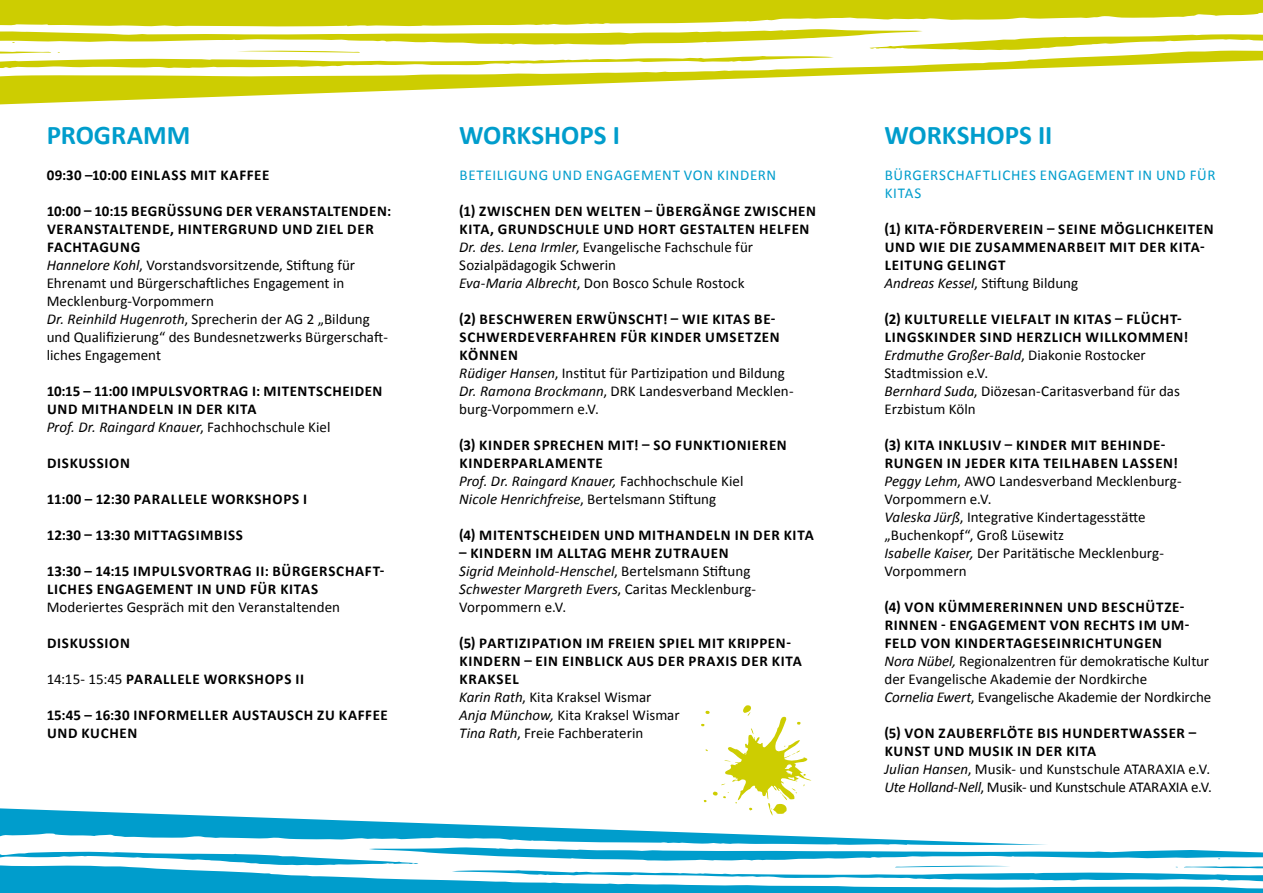
<style>
.page{position:relative;width:1263px;height:893px;background:#fff}
.page>*{position:absolute;margin:0;border:0;box-sizing:border-box;transform-origin:0 0}
.t1{font:700 27px "Calibri";color:#009dcc}
.t2{font:15px/18px "Calibri";color:#000}
.t3{font:700 15px/18px "Calibri";letter-spacing:.045em;color:#000}
.t4{font:15px "Calibri";letter-spacing:.04em;color:#009dcc}
.t5{font:italic 15px/18px "Calibri";color:#000}
.t6{font:700 15px "Calibri";letter-spacing:.02em;color:#000}
.t7{font:700 15px "Calibri";letter-spacing:.025em;color:#000}
.s1{font-weight:700}
.s2{font-style:italic}
.s3{font-weight:700;font-style:normal}
.s4{font-style:normal}
.s5{font-weight:400;font-style:italic}
.s6{font-weight:400}
</style>
<div class="page">
<svg style="left:0;top:808px;width:703px;height:25px"></svg>
<svg style="left:0;top:0;width:1263px;height:104px;fill:#cdcd01"></svg>
<svg style="left:0;top:13px;width:1263px;height:74px"></svg>
<svg style="left:0;top:833px;width:1263px;height:60px"></svg>
<svg style="left:700px;top:705px;width:111px;height:111px"></svg>
<h1 class="t1" style="left:47px;top:116px;width:145px">PROGRAMM</h1>
<p class="t7" style="left:47px;top:164px;width:153px">09:30 –10:00 EIN LASS MIT</p>
<p class="t3" style="left:220px;top:166px;width:51px">KAFFEE</p>
<p class="t3" style="left:47px;top:202px;width:346px">10:00 – 10:15 BEGRÜSSUNG DER VERANSTALTENDEN:<br>VERAN</p>
<p class="t3" style="left:94px;top:220px;width:93px">STALTENDE, HINT</p>
<p class="t3" style="left:211px;top:220px;width:38px">ERGRUND</p>
<p class="t3" style="left:282px;top:220px;width:11px">UND</p>
<p class="t3" style="left:316px;top:220px;width:57px">ZIEL DER</p>
<p class="t2" style="left:47px;top:238px;width:343px"><span class="s1">FACHTAGUNG<br></span><span class="s2">Hannelore Kohl</span>, Vorstandsvorsitzende, Stiftung für Ehrenamt und Bürgerschaftliches Engagement in Mecklenburg-Vorpommern<br><span class="s2">Dr. Reinhild Hugenroth</span>, Sprecherin der AG 2 „Bildung und Qualifizierung“ des Bundesnetzwerks Bürgerschaft&shy;liches Engagement</p>
<p class="t6" style="left:47px;top:380px;width:147px">10:15 – 11:00 IM PU LSVORTRA</p>
<p class="t3" style="left:239px;top:382px;width:143px">G I: MITENTSCHEIDEN</p>
<p class="t3" style="left:47px;top:400px;width:11px">UND</p>
<p class="t3" style="left:81px;top:400px;width:48px">MITHAND</p>
<p class="t5" style="left:47px;top:399px;width:285px;text-indent:102px"><span class="s3">ELN IN DER KITA<br></span>Prof. Dr. Raingard Knauer<span class="s4">, Fachhochschule Kiel</span></p>
<p class="t3" style="left:47px;top:454px;width:67px">DISKUSSION</p>
<p class="t3" style="left:47px;top:490px;width:97px">11:00 – 12:30 PARA</p>
<p class="t3" style="left:171px;top:490px;width:52px">LLELE WORK</p>
<p class="t3" style="left:254px;top:490px;width:54px">SHOPS I</p>
<p class="t3" style="left:47px;top:526px;width:198px">12:30 – 13:30 MITTAGSIMB ISS</p>
<p class="t3" style="left:47px;top:562px;width:339px">13:30 – 14:15 IM PULSVORTRAG II : BÜRGERSCHAFT-<br>LICHES ENGAGEMENT IN UND</p>
<p class="t3" style="left:250px;top:580px;width:70px">FÜR KITAS</p>
<p class="t2" style="left:47px;top:598px;width:295px">Moderiertes Gespräch mit den Veranstaltenden</p>
<p class="t3" style="left:47px;top:634px;width:67px">DISKUSSION</p>
<p class="t2" style="left:47px;top:670px;width:90px">14:15- 15:45 <span class="s1">PARA</span></p>
<p class="t3" style="left:163px;top:670px;width:52px">LLELE WORK</p>
<p class="t3" style="left:247px;top:670px;width:59px">SHOPS II</p>
<p class="t3" style="left:47px;top:706px;width:103px">15:45 – 16:30 INFORM</p>
<p class="t3" style="left:190px;top:706px;width:200px">ELLER AUSTAUSCH ZU KAFFEE</p>
<p class="t3" style="left:47px;top:724px;width:11px">UND</p>
<p class="t3" style="left:81px;top:724px;width:55px">KUCHEN</p>
<h1 class="t1" style="left:459px;top:116px;width:162px">WORKSHOPS I</h1>
<p class="t4" style="left:460px;top:165px;width:60px">Beteiligung</p>
<p class="t4" style="left:552px;top:165px;width:11px">und</p>
<p class="t4" style="left:586px;top:165px;width:19px">Engagement</p>
<p class="t4" style="left:684px;top:165px;width:11px">von</p>
<p class="t4" style="left:717px;top:165px;width:23px">Kindern</p>
<p class="t3" style="left:459px;top:202px;width:358px">(1) ZWISCHEN DEN WELTEN – ÜBERGÄNGE ZWISCHEN<br>KITA, GRUND</p>
<p class="t2" style="left:459px;top:220px;width:350px;text-indent:220px"><span class="s1">GESTALTEN HELFEN </span><span class="s2">Dr. des. Lena Irmler</span>, Evangelische Fachschule für Sozialpädagogik Schwerin<br><span class="s2">Eva-Maria Albrecht</span>, Don Bosco Schule Rostock</p>
<p class="t2" style="left:459px;top:310px;width:336px"><span class="s1">(2) BESCHWEREN ERWÜNSCHT! – WIE KITAS BE-SCHWERDEVERFAHREN FÜR KINDER UMSETZEN KÖNNEN<br></span><span class="s2">Rüdiger Hansen</span>, I nstitut für Partizipation und Bildung <span class="s2">Dr. Ramona Brockmann</span>, DRK Landesverband Mecklen&shy;burg-Vorpommern e.V.</p>
<p class="t3" style="left:459px;top:436px;width:329px">(3) KINDER SPRECHEN MIT! – SO FUNKTIONIEREN KINDERPARLAM ENTE<br><span class="s5">Prof. Dr. Raingard Knauer,</span> <span class="s6">Fachhochschule Kiel<br></span><span class="s5">Nicole Henrichfreise</span><span class="s6">, Bertelsmann Stiftung</span></p>
<p class="t3" style="left:459px;top:526px;width:356px">(4) MITENTSCHEIDEN UND MITHANDELN IN DER KITA</p>
<p class="t2" style="left:459px;top:544px;width:298px"><span class="s1">– KINDERN IM ALLTAG MEHR ZUTRAUEN </span><span class="s2">Sigrid Meinhold-Henschel</span>, Bertelsmann Stiftung <span class="s2">Schwester Margreth Evers</span>, Caritas Mecklenburg-Vorpommern e.V.</p>
<p class="t3" style="left:459px;top:634px;width:344px">(5) PARTIZIPATION IM FREIEN SPIEL MIT KRIPPEN-<br>KINDERN – EIN EINBLICK AUS DER PRAXIS DER KITA<br>KRAK</p>
<p class="t3" style="left:548px;top:220px;width:67px">SCHULE UND</p>
<p class="t3" style="left:638px;top:220px;width:11px">HORT</p>
<p class="t2" style="left:459px;top:670px;width:222px;text-indent:37px"><span class="s1">SEL<br></span><span class="s2">Karin Rath</span>, Kita Kraksel Wismar<br><span class="s2">Anja Münchow,</span> Kita Kraksel Wismar<br><span class="s2">Tina Rath</span>, Freie Fachberaterin</p>
<h1 class="t1" style="left:884px;top:116px;width:169px">WORKSHOPS II</h1>
<p class="t4" style="left:885px;top:165px;width:29px">Bürgerschaftl</p>
<p class="t4" style="left:998px;top:165px;width:14px">iches</p>
<p class="t4" style="left:1040px;top:165px;width:19px">Engagement</p>
<p class="t4" style="left:1138px;top:165px;width:29px">in und</p>
<p class="t4" style="left:1190px;top:165px;width:24px">für</p>
<p class="t4" style="left:885px;top:183px;width:22px">Kitas</p>
<p class="t3" style="left:884px;top:220px;width:331px">(1) KITA-FÖRDERVEREIN – SEINE MÖGLICHKEITEN<br>UND WIE DIE ZUSAMM ENARBEIT MIT DER KITA-<br>LEITUN</p>
<p class="t2" style="left:884px;top:256px;width:195px;text-indent:49px"><span class="s1">G GELINGT<br></span><span class="s2">Andreas Kessel</span>, Stiftung Bildung</p>
<p class="t2" style="left:884px;top:310px;width:305px"><span class="s1">(2) KULTURELLE VIELFALT IN KITAS – FLÜCHT-LINGSKINDER SIND HERZLICH WILLKOMM EN!<br></span><span class="s2">Erdmuthe Großer-Bald</span>, Diakonie Rostocker Stadtmission e.V.<br><span class="s2">Bernhard Suda</span>, Diözesan-Caritasverband für das Erzbistum Köln</p>
<p class="t2" style="left:884px;top:436px;width:299px"><span class="s1">(3) KITA INKLUSIV – KINDER MIT BEHINDE-RUNGEN IN JEDER KITA TEILHABEN LASSEN!<br></span><span class="s2">Peggy Lehm</span>, AWO Landesverband Mecklenburg-Vorpommern e.V.<br><span class="s2">Valeska Jürß</span>, I ntegrative Kindertagesstätte „Buchenkopf“, Groß Lüsewitz<br><span class="s2">Isabelle Kaiser,</span> Der Paritätische Mecklenburg-Vorpommern</p>
<p class="t3" style="left:884px;top:598px;width:306px">(4) VON KÜMM ERERINNEN UND BESCHÜTZE-<br>RINNEN - ENGAGEMENT VON RECHTS IM UM-<br>FELD VON</p>
<p class="t2" style="left:884px;top:634px;width:328px;text-indent:250px"><span class="s1">GEN<br></span><span class="s2">Nora Nübel,</span> Regionalzentren für demokratische Kultur der Evangelische Akademie der Nordkirche<br><span class="s2">Cornelia Ewert</span>, Evangelische Akademie der Nordkirche</p>
<p class="t3" style="left:884px;top:724px;width:313px">(5) VON ZAUBERFLÖTE BIS HUNDERTWASSER –<br>KUNST UND</p>
<p class="t3" style="left:955px;top:634px;width:110px">KINDERTAGESEINRI</p>
<p class="t3" style="left:1086px;top:634px;width:30px">CHTUN</p>
<p class="t2" style="left:884px;top:742px;width:329px;text-indent:84px"><span class="s1">MUSIK IN DER KITA<br></span><span class="s2">Julian Hansen</span>, Musik- und Kunstschule ATARAXIA e.V.<br><span class="s2">Ute Holland-Nell</span>, Musik- und Kunstschule ATARAXIA e.V.</p>
</div>
